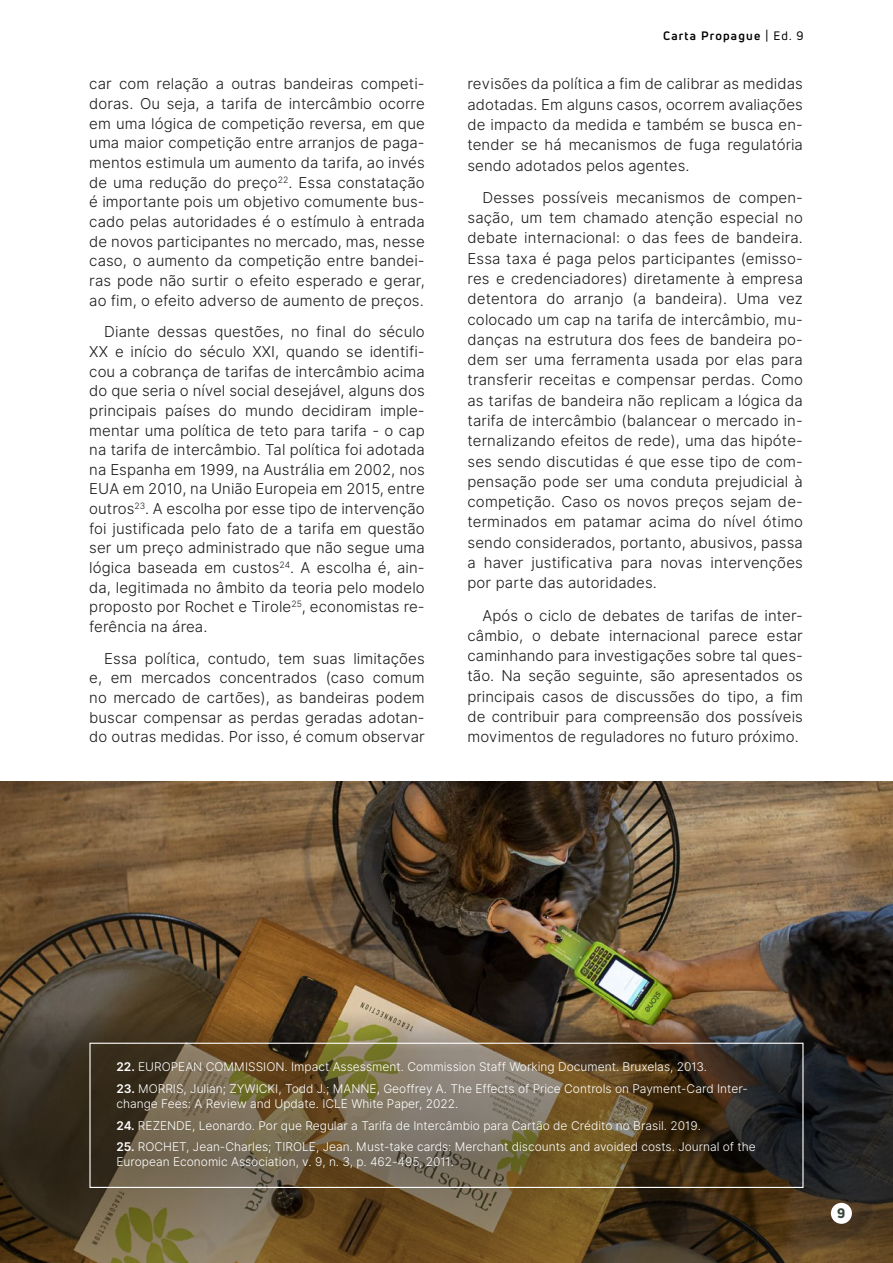
<style>
.page{position:relative;width:893px;height:1263px;background:#fff}
.page>*{position:absolute;margin:0;border:0;box-sizing:border-box;transform-origin:0 0}
.t1{font:15px/19.6px "Inter Light BETA";letter-spacing:.005em;color:#1a1a1a;text-align:justify}
.t2{font:800 13.5px "Uni Neue";color:#38493c}
.t3{font:12px/14.4px "Inter Light BETA";color:#fff}
.t4{font:700 12px "Uni Neue";letter-spacing:.1em;color:#000}
.s1{font-weight:400}
.s2{font-family:"Inter";font-weight:600}
</style>
<div class="page">
<img style="left:0;top:782px;width:893px;height:211px">
<img style="left:0;top:993px;width:893px;height:270px">
<div style="left:89px;top:1043px;width:714px;height:145px;border:1px solid #fff"></div>
<div style="left:831px;top:1203px;width:21px;height:21px;background:#fff;border-radius:50%"></div>
<p class="t1" style="left:89px;top:74px;width:337px">car com relação a outras bandeiras competi&shy;doras. Ou seja, a tarifa de intercâmbio ocorre em uma lógica de competição reversa, em que uma maior competição entre arranjos de paga&shy;mentos estimula um aumento da tarifa, ao invés de uma redução do preço<sup>22</sup>. Essa constatação é importante pois um objetivo comumente bus&shy;cado pelas autoridades é o estímulo à entrada de novos participantes no mercado, mas, nesse caso, o aumento da competição entre bandei&shy;ras pode não surtir o efeito esperado e gerar, ao fim, o efeito adverso de aumento de preços.</p>
<p class="t1" style="left:89px;top:322px;width:337px;text-indent:15px">Diante dessas questões, no final do século XX e início do século XXI, quando se identifi&shy;cou a cobrança de tarifas de intercâmbio acima do que seria o nível social desejável, alguns dos principais países do mundo decidiram imple&shy;mentar uma política de teto para tarifa - o cap na tarifa de intercâmbio. Tal política foi adotada na Espanha em 1999, na Austrália em 2002, nos EUA em 2010, na União Europeia em 2015, entre outros<sup>23</sup>. A escolha por esse tipo de intervenção foi justificada pelo fato de a tarifa em questão ser um preço administrado que não segue uma lógica baseada em custos<sup>24</sup>. A escolha é, ain&shy;da, legitimada no âmbito da teoria pelo modelo proposto por Rochet e Tirole<sup>25</sup>, economistas re&shy;ferência na área.</p>
<p class="t1" style="left:89px;top:649px;width:337px;text-indent:15px">Essa política, contudo, tem suas limitações e, em mercados concentrados (caso comum no mercado de cartões), as bandeiras podem buscar compensar as perdas geradas adotan&shy;do outras medidas. Por isso, é comum observar</p>
<p class="t4" style="left:663px;top:28px;width:142px">Carta Propague <span class="s1">| Ed. 9</span></p>
<p class="t1" style="left:467px;top:74px;width:337px;line-height:20.2px">revisões da política a fim de calibrar as medidas adotadas. Em alguns casos, ocorrem avaliações de impacto da medida e também se busca en&shy;tender se há mecanismos de fuga regulatória sendo adotados pelos agentes.</p>
<p class="t1" style="left:467px;top:188px;width:337px;line-height:20.2px;text-indent:15px">Desses possíveis mecanismos de compen&shy;sação, um tem chamado atenção especial no debate internacional: o das fees de bandeira.<br>Essa taxa é paga pelos participantes (emisso&shy;res e credenciadores) diretamente à empresa detentora do arranjo (a bandeira). Uma vez colocado um cap na tarifa de intercâmbio, mu&shy;danças na estrutura dos fees de bandeira po&shy;dem ser uma ferramenta usada por elas para transferir receitas e compensar perdas. Como as tarifas de bandeira não replicam a lógica da tarifa de intercâmbio (balancear o mercado in&shy;ternalizando efeitos de rede), uma das hipóte&shy;ses sendo discutidas é que esse tipo de com&shy;pensação pode ser uma conduta prejudicial à competição. Caso os novos preços sejam de&shy;terminados em patamar acima do nível ótimo sendo considerados, portanto, abusivos, passa a haver justificativa para novas intervenções por parte das autoridades.</p>
<p class="t1" style="left:467px;top:605px;width:337px;line-height:20.2px;text-indent:15px">Após o ciclo de debates de tarifas de inter&shy;câmbio, o debate internacional parece estar caminhando para investigações sobre tal ques&shy;tão. Na seção seguinte, são apresentados os principais casos de discussões do tipo, a fim de contribuir para compreensão dos possíveis movimentos de reguladores no futuro próximo.</p>
<p class="t3" style="left:116px;top:1060px;width:592px"><span class="s2">22.</span> EUROPEAN COMMISSION. Impact Assessment. Commission Staff Working Document. Bruxelas, 2013.</p>
<p class="t3" style="left:116px;top:1082px;width:633px"><span class="s2">23.</span> MORRIS, Julian; ZYWICKI, Todd J.; MANNE, Geoffrey A. The Effects of Price Controls on Payment-Card Inter&shy;change Fees: A Review and Update. ICLE White Paper, 2022.</p>
<p class="t3" style="left:116px;top:1118px;width:586px"><span class="s2">24.</span> REZENDE, Leonardo. Por que Regular a Tarifa de Intercâmbio para Cartão de Crédito no Brasil. 2019.</p>
<p class="t3" style="left:116px;top:1140px;width:641px"><span class="s2">25.</span> ROCHET, Jean-Charles; TIROLE, Jean. Must-take cards: Merchant discounts and avoided costs. Journal of the<br>European Economic Association, v. 9, n. 3, p. 462-495, 2011.</p>
<p class="t2" style="left:837px;top:1204px;width:10px">9</p>
</div>
